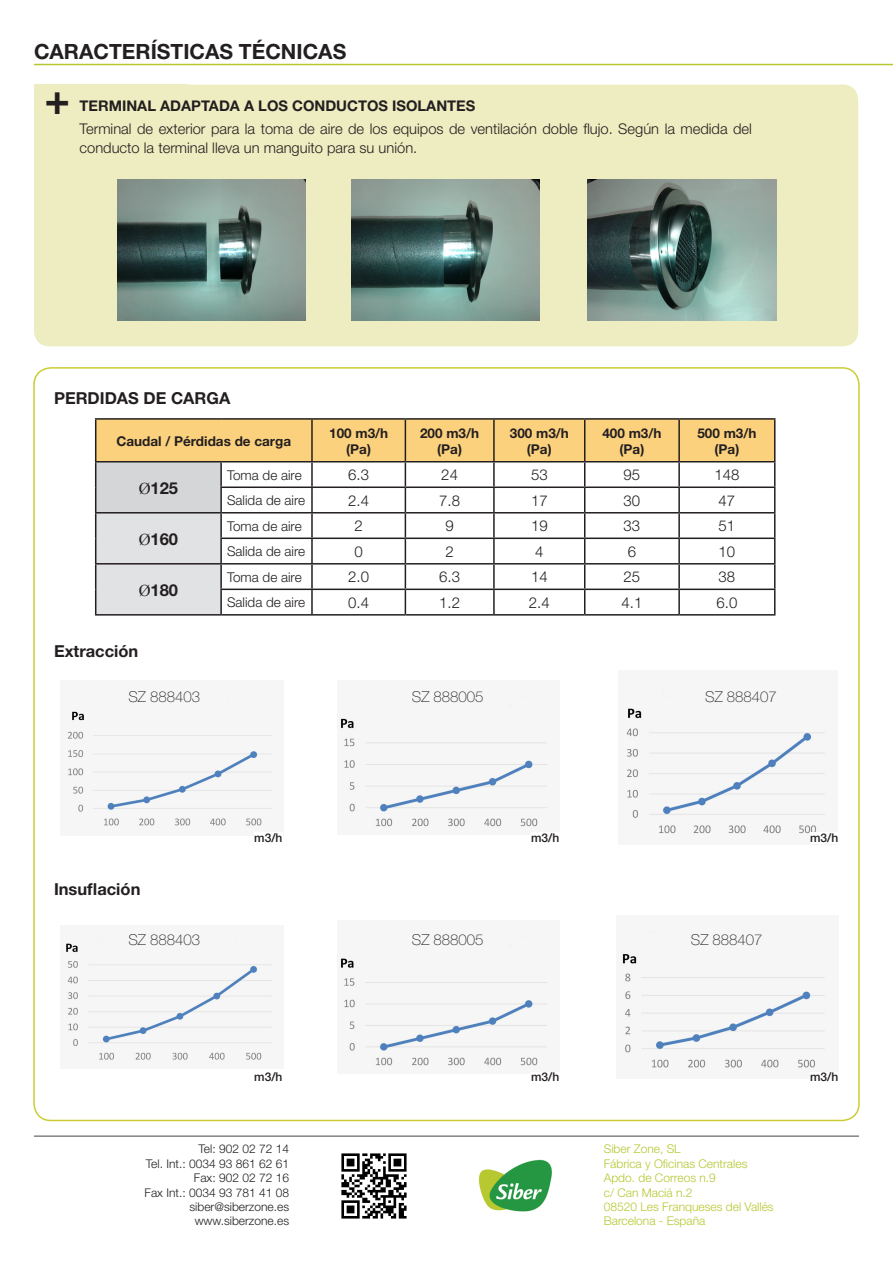
<style>
.page{position:relative;width:893px;height:1263px;background:#fff}
.page>*{position:absolute;margin:0;border:0;box-sizing:border-box;transform-origin:0 0}
.t1{font:700 42.75px "Helvetica Neue";color:#231f20}
.t2{font:700 21px "Helvetica Neue";color:#231f20}
.t3{font:700 16.5px "Helvetica Neue";color:#231f20}
.t4{font:300 15px "Helvetica Neue";color:#231f20}
.t5{font:100 15px "Helvetica Neue";color:#231f20}
.t6{font:300 14.7px/18.8px "Helvetica Neue";color:#231f20}
.t7{font:700 14.7px "Helvetica Neue";color:#231f20}
.t8{font:700 13.5px "Helvetica Neue";color:#231f20}
.t9{font:300 13.5px "Helvetica Neue";color:#231f20}
.t10{font:300 12px "Helvetica Neue";color:#b7c72f}
.t11{font:300 12px "Helvetica Neue";color:#231f20}
.t12{font:500 12px "Helvetica Neue";color:#231f20}
.s1{font-family:"Times New Roman";font-weight:400}
</style>
<div class="page">
<hr style="left:34px;top:64px;width:859px;height:1px;background:#b7c72f">
<hr style="left:34px;top:1135px;width:825px;height:2px;background:#808285">
<img style="left:341px;top:1153px;width:66px;height:66px">
<img style="left:479px;top:1159px;width:73px;height:53px">
<div style="left:34px;top:85px;width:824px;height:261px;background:#ededc1;border-radius:15px"></div>
<img style="left:117px;top:179px;width:189px;height:141px">
<img style="left:352px;top:179px;width:188px;height:141px">
<img style="left:588px;top:180px;width:188px;height:141px">
<hr style="left:95px;top:418px;width:126px;height:2px;background:#231f20">
<hr style="left:221px;top:418px;width:91px;height:2px;background:#231f20">
<hr style="left:312px;top:418px;width:93px;height:2px;background:#231f20">
<hr style="left:405px;top:418px;width:89px;height:2px;background:#231f20">
<hr style="left:494px;top:418px;width:91px;height:2px;background:#231f20">
<hr style="left:585px;top:418px;width:94px;height:2px;background:#231f20">
<hr style="left:679px;top:418px;width:96px;height:2px;background:#231f20">
<svg style="left:95px;top:419px;width:680px;height:195px"></svg>
<hr style="left:95px;top:614px;width:126px;height:2px;background:#231f20">
<hr style="left:221px;top:614px;width:91px;height:2px;background:#231f20">
<hr style="left:312px;top:614px;width:93px;height:2px;background:#231f20">
<hr style="left:405px;top:614px;width:89px;height:2px;background:#231f20">
<hr style="left:494px;top:614px;width:91px;height:2px;background:#231f20">
<hr style="left:585px;top:614px;width:94px;height:2px;background:#231f20">
<hr style="left:679px;top:614px;width:96px;height:2px;background:#231f20">
<img style="left:67px;top:691px;width:205px;height:135px">
<img style="left:340px;top:693px;width:208px;height:134px">
<img style="left:626px;top:686px;width:199px;height:148px">
<img style="left:66px;top:937px;width:207px;height:123px">
<img style="left:340px;top:933px;width:208px;height:133px">
<img style="left:622px;top:929px;width:203px;height:139px">
<svg style="left:810px;top:832px;width:15px;height:2px"></svg>
<p class="t2" style="left:34px;top:38px;width:314px">CARACTERÍSTICAS TÉCNICAS</p>
<p class="t1" style="left:44px;top:73px;width:27px">+</p>
<p class="t7" style="left:80px;top:97px;width:397px">TERMINAL ADAPTADA A LOS CONDUCTOS ISOLANTES</p>
<p class="t6" style="left:80px;top:119px;width:674px">Terminal de exterior para la toma de aire de los equipos de ventilación doble flujo. Según la medida del conducto la terminal lleva un manguito para su unión.</p>
<p class="t3" style="left:54px;top:388px;width:178px">PERDIDAS DE CARGA</p>
<p class="t8" style="left:116px;top:432px;width:176px">Caudal / Pérdidas de carga</p>
<p class="t8" style="left:329px;top:424px;width:61px">100 m3/h</p>
<p class="t8" style="left:346px;top:440px;width:26px">(Pa)</p>
<p class="t8" style="left:420px;top:424px;width:61px">200 m3/h</p>
<p class="t8" style="left:437px;top:440px;width:26px">(Pa)</p>
<p class="t8" style="left:510px;top:424px;width:61px">300 m3/h</p>
<p class="t8" style="left:527px;top:440px;width:26px">(Pa)</p>
<p class="t8" style="left:602px;top:424px;width:61px">400 m3/h</p>
<p class="t8" style="left:620px;top:440px;width:26px">(Pa)</p>
<p class="t8" style="left:697px;top:424px;width:61px">500 m3/h</p>
<p class="t8" style="left:715px;top:440px;width:26px">(Pa)</p>
<p class="t3" style="left:139px;top:478px;width:41px"><span class="s1">Ø</span>125</p>
<p class="t3" style="left:139px;top:529px;width:41px"><span class="s1">Ø</span>160</p>
<p class="t3" style="left:139px;top:580px;width:41px"><span class="s1">Ø</span>180</p>
<p class="t3" style="left:54px;top:641px;width:86px">Extracción</p>
<p class="t9" style="left:227px;top:467px;width:76px">Toma de aire</p>
<p class="t4" style="left:348px;top:466px;width:22px">6.3</p>
<p class="t4" style="left:441px;top:466px;width:18px">24</p>
<p class="t4" style="left:531px;top:466px;width:18px">53</p>
<p class="t4" style="left:624px;top:466px;width:18px">95</p>
<p class="t4" style="left:714px;top:466px;width:27px">148</p>
<p class="t9" style="left:227px;top:492px;width:80px">Salida de aire</p>
<p class="t4" style="left:348px;top:491px;width:22px">2.4</p>
<p class="t4" style="left:439px;top:491px;width:22px">7.8</p>
<p class="t4" style="left:531px;top:491px;width:18px">17</p>
<p class="t4" style="left:624px;top:491px;width:18px">30</p>
<p class="t4" style="left:719px;top:491px;width:18px">47</p>
<p class="t9" style="left:227px;top:518px;width:76px">Toma de aire</p>
<p class="t4" style="left:354px;top:517px;width:10px">2</p>
<p class="t4" style="left:445px;top:517px;width:10px">9</p>
<p class="t4" style="left:531px;top:517px;width:18px">19</p>
<p class="t4" style="left:624px;top:517px;width:18px">33</p>
<p class="t4" style="left:719px;top:517px;width:18px">51</p>
<p class="t9" style="left:227px;top:543px;width:80px">Salida de aire</p>
<p class="t4" style="left:354px;top:542px;width:10px">0</p>
<p class="t4" style="left:445px;top:542px;width:10px">2</p>
<p class="t4" style="left:535px;top:542px;width:10px">4</p>
<p class="t4" style="left:628px;top:542px;width:10px">6</p>
<p class="t4" style="left:719px;top:542px;width:18px">10</p>
<p class="t9" style="left:227px;top:569px;width:76px">Toma de aire</p>
<p class="t4" style="left:348px;top:568px;width:22px">2.0</p>
<p class="t4" style="left:439px;top:568px;width:22px">6.3</p>
<p class="t4" style="left:531px;top:568px;width:18px">14</p>
<p class="t4" style="left:624px;top:568px;width:18px">25</p>
<p class="t4" style="left:719px;top:568px;width:18px">38</p>
<p class="t9" style="left:227px;top:594px;width:80px">Salida de aire</p>
<p class="t4" style="left:348px;top:593px;width:22px">0.4</p>
<p class="t4" style="left:439px;top:593px;width:22px">1.2</p>
<p class="t4" style="left:529px;top:593px;width:22px">2.4</p>
<p class="t4" style="left:621px;top:593px;width:22px">4.1</p>
<p class="t4" style="left:716px;top:593px;width:22px">6.0</p>
<p class="t5" style="left:128px;top:688px;width:73px">SZ 888403</p>
<p class="t5" style="left:412px;top:688px;width:73px">SZ 888005</p>
<p class="t5" style="left:705px;top:688px;width:73px">SZ 888407</p>
<p class="t3" style="left:54px;top:879px;width:88px">Insuflación</p>
<p class="t12" style="left:254px;top:830px;width:30px">m3/h</p>
<p class="t12" style="left:531px;top:830px;width:30px">m3/h</p>
<p class="t12" style="left:810px;top:830px;width:30px">m3/h</p>
<p class="t5" style="left:128px;top:931px;width:73px">SZ 888403</p>
<p class="t5" style="left:412px;top:931px;width:73px">SZ 888005</p>
<p class="t5" style="left:691px;top:931px;width:73px">SZ 888407</p>
<p class="t12" style="left:254px;top:1069px;width:30px">m3/h</p>
<p class="t12" style="left:531px;top:1069px;width:30px">m3/h</p>
<p class="t12" style="left:810px;top:1069px;width:30px">m3/h</p>
<p class="t11" style="left:199px;top:1142px;width:92px">Tel: 902 02 72 14</p>
<p class="t11" style="left:146px;top:1156px;width:145px">Tel. Int.: 0034 93 861 62 61</p>
<p class="t11" style="left:194px;top:1170px;width:97px">Fax: 902 02 72 16</p>
<p class="t11" style="left:145px;top:1185px;width:146px">Fax Int.: 0034 93 781 41 08</p>
<p class="t11" style="left:190px;top:1199px;width:101px">siber@siberzone.es</p>
<p class="t11" style="left:195px;top:1214px;width:96px">www.siberzone.es</p>
<p class="t10" style="left:604px;top:1142px;width:78px">Siber Zone, SL</p>
<p class="t10" style="left:604px;top:1156px;width:145px">Fábrica y Oficinas Centrales</p>
<p class="t10" style="left:604px;top:1170px;width:114px">Apdo. de Correos n.9</p>
<p class="t10" style="left:604px;top:1185px;width:90px">c/ Can Maciá n.2</p>
<p class="t10" style="left:604px;top:1199px;width:171px">08520 Les Franqueses del Vallés</p>
<p class="t10" style="left:604px;top:1214px;width:103px">Barcelona - España</p>
</div>
